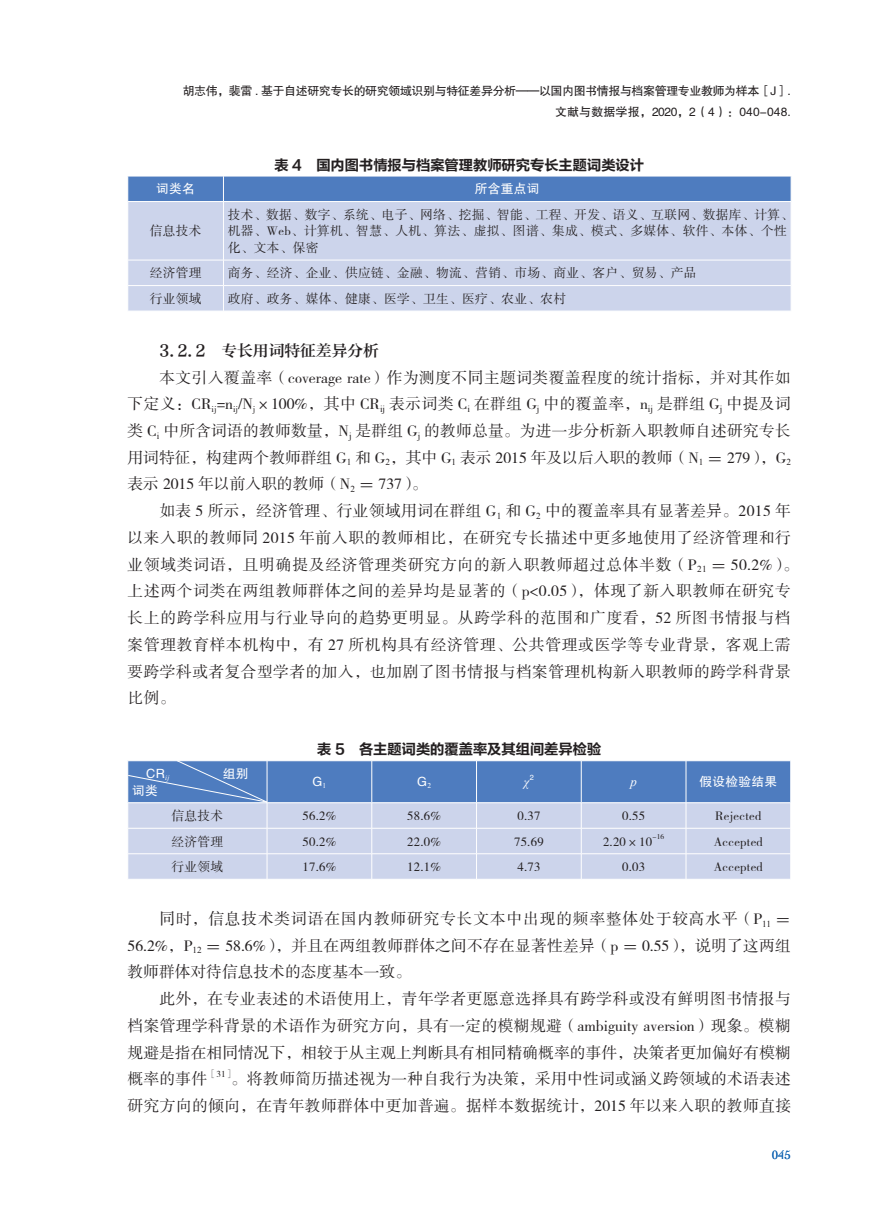
<style>
.page{position:relative;width:893px;height:1212px;background:#fff}
.page>*{position:absolute;margin:0;border:0;box-sizing:border-box;transform-origin:0 0}
.t1{font:15.75px/26.7px "FZSSK GBK1 0";letter-spacing:.025em;color:#231f20;text-align:justify}
.t2{font:15.75px/26.7px "FZSSK GBK1 0";letter-spacing:.045em;color:#231f20}
.t3{font:15.75px "FZZYSK GBK1 0";color:#231f20}
.t4{font:14.25px "FZLTCHK GBK1 0";color:#231f20}
.t5{font:12.75px/16.5px "FZSSK GBK1 0";letter-spacing:.02em;color:#231f20}
.t6{font:12.75px "FZHTK GBK1 0";letter-spacing:.02em;color:#fff}
.t7{font:12.75px "Cochin";color:#1768b4}
.t8{font:italic 12.75px "Times New Roman";color:#fff}
.t9{font:12px/20.4px "FZHTK GBK1 0";letter-spacing:-.035em;color:#231f20;text-align:right}
.t10{font:9.15px "FZSSK GBK1 0";color:#231f20}
.t11{font:7.5px "FZSSK GBK1 0";color:#231f20}
.t12{font:7.5px "FZHTK GBK1 0";color:#fff}
</style>
<div class="page">
<div style="left:128px;top:202px;width:663px;height:109px;background:#ccd4eb"></div>
<div style="left:127px;top:176px;width:665px;height:26px;background:#4e7cbf"></div>
<hr style="left:128px;top:201px;width:95px;height:1px;background:#fff">
<hr style="left:223px;top:201px;width:568px;height:1px;background:#fff">
<hr style="left:223px;top:202px;width:1px;height:58px;background:#fff">
<hr style="left:128px;top:260px;width:95px;height:1px;background:#fff">
<hr style="left:223px;top:260px;width:568px;height:1px;background:#fff">
<hr style="left:128px;top:285px;width:95px;height:1px;background:#fff">
<hr style="left:223px;top:285px;width:568px;height:1px;background:#fff">
<svg style="left:223px;top:261px;width:1px;height:50px"></svg>
<svg style="left:127px;top:760px;width:664px;height:119px;background:#a4b8dd"></svg>
<p class="t9" style="left:183px;top:81px;width:610px">胡志伟，裴雷 . 基于自述研究专长的研究领域识别与特征差异分析——以国内图书情报与档案管理专业教师为样本［J］.文献与数据学报，2020，2（4）：040-048.</p>
<p class="t4" style="left:274px;top:157px;width:371px">表 4 国内图书情报与档案管理教师研究专长主题词类设计</p>
<p class="t6" style="left:156px;top:182px;width:40px">词类名</p>
<p class="t6" style="left:475px;top:182px;width:66px">所含重点词</p>
<p class="t5" style="left:150px;top:223px;width:53px">信息技术</p>
<p class="t5" style="left:228px;top:207px;width:567px">技术、数据、数字、系统、电子、网络、挖掘、智能、工程、开发、语义、互联网、数据库、计算、机器、Web、计算机、智慧、人机、算法、虚拟、图谱、集成、模式、多媒体、软件、本体、个性化、文本、保密</p>
<p class="t5" style="left:150px;top:265px;width:53px">经济管理</p>
<p class="t5" style="left:228px;top:265px;width:470px">商务、经济、企业、供应链、金融、物流、营销、市场、商业、客户、贸易、产品</p>
<p class="t5" style="left:150px;top:291px;width:53px">行业领域</p>
<p class="t5" style="left:228px;top:291px;width:340px">政府、政务、媒体、健康、医学、卫生、医疗、农业、农村</p>
<p class="t3" style="left:159px;top:341px;width:221px">3.2.2 专长用词特征差异分析</p>
<p class="t1" style="left:128px;top:365px;width:665px;text-indent:32px">本文引入覆盖率（coverage rate）作为测度不同主题词类覆盖程度的统计指标，并对其作如下定义：CR<sub>ij</sub>=n<sub>ij</sub>/N<sub>j</sub>×100%，其中 CR<sub>ij</sub> 表示词类 C<sub>i</sub> 在群组 G<sub>j</sub> 中的覆盖率，n<sub>ij</sub> 是群组 G<sub>j</sub> 中提及词类 C<sub>i</sub> 中所含词语的教师数量，N<sub>j</sub> 是群组 G<sub>j</sub> 的教师总量。为进一步分析新入职教师自述研究专长用词特征，构建两个教师群组 G<sub>1</sub> 和 G<sub>2</sub>，其中 G<sub>1</sub> 表示 2015 年及以后入职的教师（N<sub>1</sub> ＝ 279），G<sub>2</sub>表示 2015 年以前入职的教师（N<sub>2</sub> ＝ 737）。</p>
<p class="t2" style="left:128px;top:498px;width:673px;text-indent:32px">如表 5 所示，经济管理、行业领域用词在群组 G<sub>1</sub> 和 G<sub>2</sub> 中的覆盖率具有显著差异。2015 年以来入职的教师同 2015 年前入职的教师相比，在研究专长描述中更多地使用了经济管理和行业领域类词语，且明确提及经济管理类研究方向的新入职教师超过总体半数（P<sub>21</sub> ＝ 50.2%）。上述两个词类在两组教师群体之间的差异均是显著的（p&lt;0.05），体现了新入职教师在研究专长上的跨学科应用与行业导向的趋势更明显。从跨学科的范围和广度看，52 所图书情报与档案管理教育样本机构中，有 27 所机构具有经济管理、公共管理或医学等专业背景，客观上需要跨学科或者复合型学者的加入，也加剧了图书情报与档案管理机构新入职教师的跨学科背景比例。</p>
<p class="t4" style="left:317px;top:741px;width:286px">表 5 各主题词类的覆盖率及其组间差异检验</p>
<p class="t6" style="left:146px;top:767px;width:25px">CR<sub>ij</sub></p>
<p class="t6" style="left:223px;top:767px;width:27px">组别</p>
<p class="t6" style="left:132px;top:783px;width:27px">词类</p>
<p class="t12" style="left:530px;top:773px;width:6px">2</p>
<p class="t8" style="left:630px;top:773px;width:8px">p</p>
<p class="t6" style="left:699px;top:775px;width:79px">假设检验结果</p>
<p class="t6" style="left:312px;top:775px;width:15px">G<sub>1</sub></p>
<p class="t6" style="left:417px;top:775px;width:15px">G<sub>2</sub></p>
<p class="t8" style="left:524px;top:773px;width:7px">χ</p>
<p class="t5" style="left:171px;top:808px;width:53px">信息技术</p>
<p class="t5" style="left:302px;top:808px;width:35px">56.2%</p>
<p class="t5" style="left:407px;top:808px;width:35px">58.6%</p>
<p class="t5" style="left:517px;top:808px;width:24px">0.37</p>
<p class="t5" style="left:622px;top:808px;width:24px">0.55</p>
<p class="t5" style="left:715px;top:808px;width:48px">Rejected</p>
<p class="t5" style="left:171px;top:834px;width:53px">经济管理</p>
<p class="t5" style="left:302px;top:834px;width:35px">50.2%</p>
<p class="t5" style="left:407px;top:834px;width:35px">22.0%</p>
<p class="t5" style="left:514px;top:834px;width:31px">75.69</p>
<p class="t5" style="left:603px;top:834px;width:51px">2.20×10</p>
<p class="t11" style="left:652px;top:833px;width:13px">-16</p>
<p class="t5" style="left:714px;top:834px;width:51px">Accepted</p>
<p class="t5" style="left:171px;top:859px;width:53px">行业领域</p>
<p class="t5" style="left:302px;top:859px;width:35px">17.6%</p>
<p class="t5" style="left:407px;top:859px;width:35px">12.1%</p>
<p class="t5" style="left:517px;top:859px;width:24px">4.73</p>
<p class="t5" style="left:622px;top:859px;width:24px">0.03</p>
<p class="t5" style="left:714px;top:859px;width:51px">Accepted</p>
<p class="t1" style="left:128px;top:906px;width:665px;text-indent:32px">同时，信息技术类词语在国内教师研究专长文本中出现的频率整体处于较高水平（P<sub>11</sub> ＝56.2%，P<sub>12</sub> ＝ 58.6%），并且在两组教师群体之间不存在显著性差异（p ＝ 0.55），说明了这两组教师群体对待信息技术的态度基本一致。</p>
<p class="t1" style="left:128px;top:986px;width:665px;text-indent:32px">此外，在专业表述的术语使用上，青年学者更愿意选择具有跨学科或没有鲜明图书情报与档案管理学科背景的术语作为研究方向，具有一定的模糊规避（ambiguity aversion）现象。模糊规避是指在相同情况下，相较于从主观上判断具有相同精确概率的事件，决策者更加偏好有模糊概率的事件</p>
<p class="t10" style="left:207px;top:1069px;width:29px">［31］</p>
<p class="t1" style="left:128px;top:1066px;width:665px;text-align:right">。将教师简历描述视为一种自我行为决策，采用中性词或涵义跨领域的术语表述<br>研究方向的倾向，在青年教师群体中更加普遍。据样本数据统计，2015 年以来入职的教师直接</p>
<p class="t7" style="left:772px;top:1146px;width:21px">045</p>
</div>
